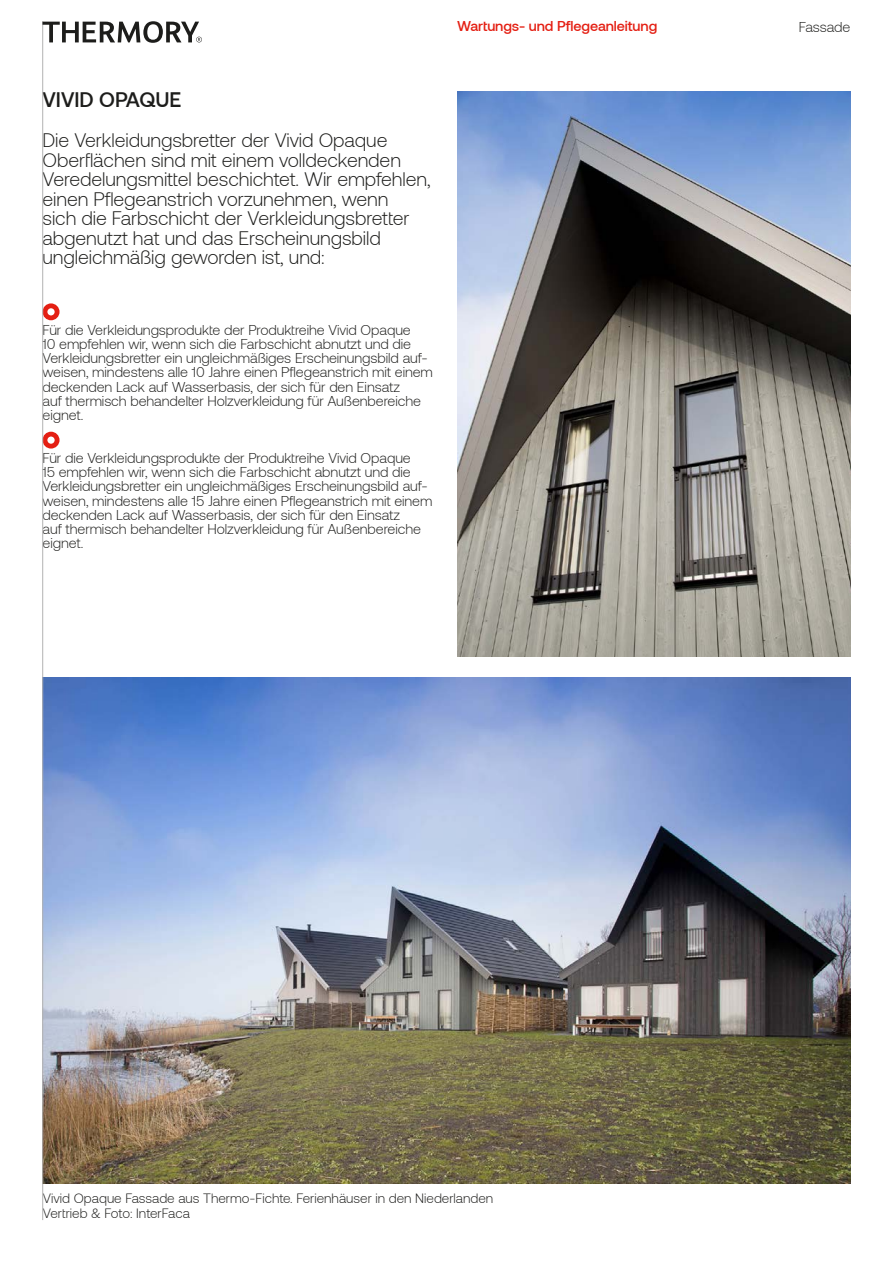
<style>
.page{position:relative;width:893px;height:1263px;background:#fff}
.page>*{position:absolute;margin:0;border:0;box-sizing:border-box;transform-origin:0 0}
.t1{font:500 21px "Aeonik";color:#1d1d1b}
.t2{font:300 19.5px/19.5px "Aeonik";letter-spacing:-.005em;color:#1d1d1b}
.t3{font:300 14.25px/14.2px "Aeonik";letter-spacing:-.005em;color:#1d1d1b}
.t4{font:500 14.25px "Aeonik";letter-spacing:-.005em;color:#e41f13}
.t5{font:300 13.5px/15px "Aeonik";color:#1d1d1b}
</style>
<div class="page">
<svg style="left:43px;top:303px;width:17px;height:17px"></svg>
<svg style="left:43px;top:432px;width:17px;height:17px"></svg>
<img style="left:43px;top:678px;width:807px;height:505px">
<img style="left:457px;top:92px;width:393px;height:564px">
<hr style="left:42px;top:21px;width:1px;height:1199px;background:#b3b2b2">
<svg style="left:43px;top:21px;width:159px;height:22px"></svg>
<h1 class="t1" style="left:43px;top:88px;width:140px">VIVID OPAQUE</h1>
<p class="t2" style="left:43px;top:131px;width:390px">Die Verkleidungsbretter der Vivid Opaque Oberflächen sind mit einem volldeckenden Veredelungsmittel beschichtet. Wir empfehlen, einen Pflegeanstrich vorzunehmen, wenn<br>sich die Farbschicht der Verkleidungsbretter abgenutzt hat und das Erscheinungsbild ungleichmäßig geworden ist, und:</p>
<p class="t3" style="left:43px;top:322px;width:392px">Für die Verkleidungsprodukte der Produktreihe Vivid Opaque<br>10 empfehlen wir, wenn sich die Farbschicht abnutzt und die Verkleidungsbretter ein ungleichmäßiges Erscheinungsbild auf&shy;weisen, mindestens alle 10 Jahre einen Pflegeanstrich mit einem deckenden Lack auf Wasserbasis, der sich für den Einsatz<br>auf thermisch behandelter Holzverkleidung für Außenbereiche eignet.</p>
<p class="t3" style="left:43px;top:451px;width:391px">Für die Verkleidungsprodukte der Produktreihe Vivid Opaque<br>15 empfehlen wir, wenn sich die Farbschicht abnutzt und die Verkleidungsbretter ein ungleichmäßiges Erscheinungsbild auf&shy;weisen, mindestens alle 15 Jahre einen Pflegeanstrich mit einem deckenden Lack auf Wasserbasis, der sich für den Einsatz<br>auf thermisch behandelter Holzverkleidung für Außenbereiche eignet.</p>
<p class="t4" style="left:457px;top:18px;width:202px">Wartungs- und Pflegeanleitung</p>
<p class="t3" style="left:799px;top:20px;width:53px">Fassade</p>
<p class="t5" style="left:43px;top:1190px;width:452px">Vivid Opaque Fassade aus Thermo-Fichte. Ferienhäuser in den Niederlanden<br>Vertrieb &amp; Foto: InterFaca</p>
</div>
